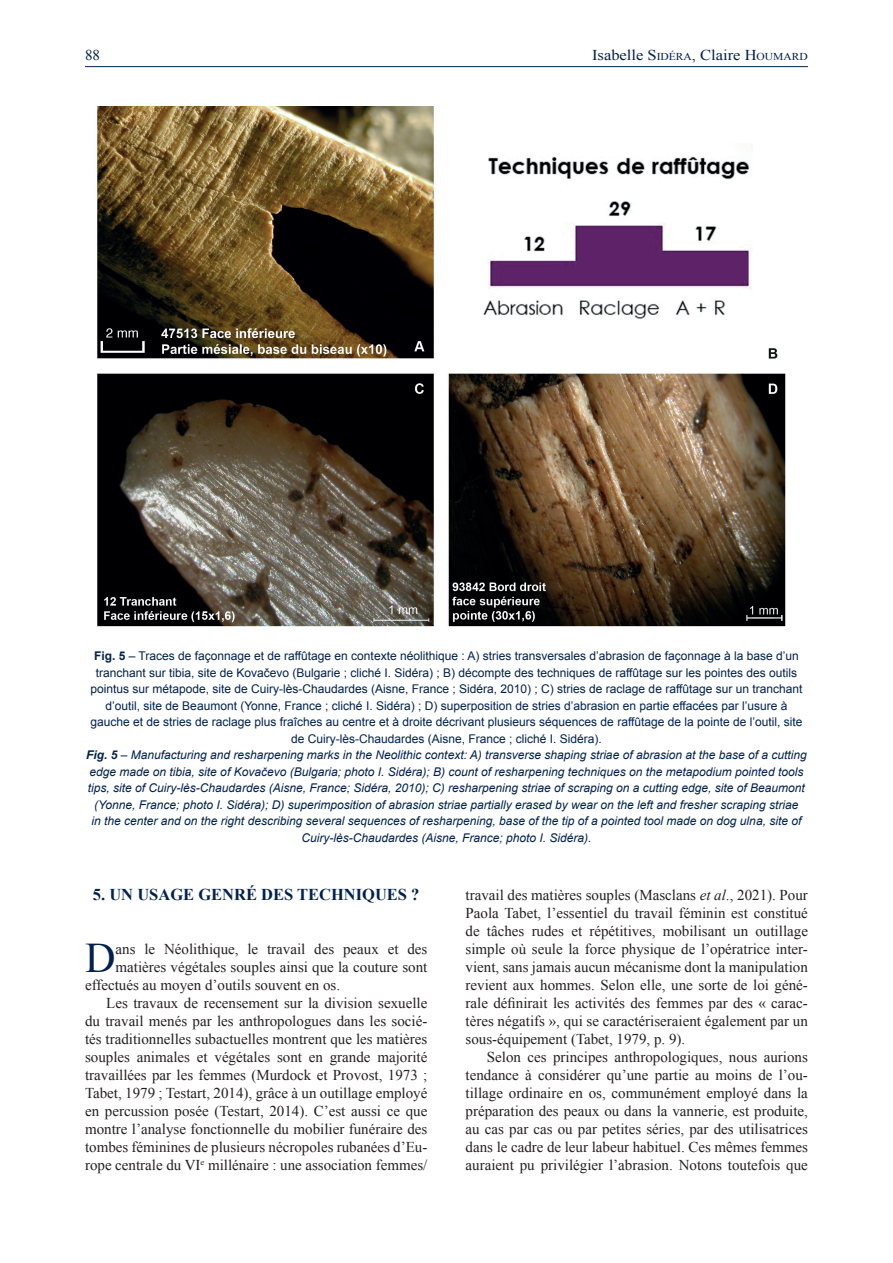
<style>
.page{position:relative;width:893px;height:1263px;background:#fff}
.page>*{position:absolute;margin:0;border:0;box-sizing:border-box;transform-origin:0 0}
.t1{font:42.15px "Times New Roman";color:#00214f}
.t2{font:700 16.5px "Times New Roman";color:#00214f}
.t3{font:15px/18px "Times New Roman";color:#231f20;text-align:justify}
.t4{font:15px "Times New Roman";color:#00214f;scale:1.1 1}
.t5{font:15px "Times New Roman";color:#00214f}
.t6{font:italic 12px/16.5px "Arial";color:#00214f;text-align:center}
.s1{font-style:inherit}
.s2{font-size:10.5px}
.s3{font-weight:700;font-style:normal}
.s4{font-style:normal}
.s5{font-weight:700}
.s6{font-style:italic}
</style>
<div class="page">
<hr style="left:85px;top:66px;width:723px;height:1px;background:#00214f">
<img style="left:97px;top:106px;width:689px;height:520px">
<p class="t5" style="left:85px;top:45px;width:16px">88</p>
<p class="t4" style="left:592px;top:45px;width:198px">Isabelle <span class="s1">S</span><span class="s2">IDÉRA</span>, Claire <span class="s1">H</span><span class="s2">OUMARD</span></p>
<p class="t6" style="left:86px;top:648px;width:722px"><span class="s3">Fig. 5</span> <span class="s4">– Traces de façonnage et de raffûtage en contexte néolithique : A) stries transversales d’abrasion de façonnage à la base d’un tranchant sur tibia, site de Kovačevo (Bulgarie ; cliché I. Sidéra) ; B) décompte des techniques de raffûtage sur les pointes des outils pointus sur métapode, site de Cuiry-lès-Chaudardes (Aisne, France ; Sidéra, 2010) ; C) stries de raclage de raffûtage sur un tranchant d’outil, site de Beaumont (Yonne, France ; cliché I. Sidéra) ; D) superposition de stries d’abrasion en partie effacées par l’usure à gauche et de stries de raclage plus fraîches au centre et à droite décrivant plusieurs séquences de raffûtage de la pointe de l’outil, site de Cuiry-lès-Chaudardes (Aisne, France ; cliché I. Sidéra).<br></span><span class="s5">Fig. 5</span> – Manufacturing and resharpening marks in the Neolithic context: A) transverse shaping striae of abrasion at the base of a cutting edge made on tibia, site of Kovačevo (Bulgaria; photo I. Sidéra); B) count of resharpening techniques on the metapodium pointed tools tips, site of Cuiry-lès-Chaudardes (Aisne, France; Sidéra, 2010); C) resharpening striae of scraping on a cutting edge, site of Beaumont (Yonne, France; photo I. Sidéra); D) superimposition of abrasion striae partially erased by wear on the left and fresher scraping striae<br>in the center and on the right describing several sequences of resharpening, base of the tip of a pointed tool made on dog ulna, site of Cuiry-lès-Chaudardes (Aisne, France; photo I. Sidéra).</p>
<p class="t2" style="left:93px;top:883px;width:328px">5. UN USAGE GENRÉ DES TECHNIQUES ?</p>
<h1 class="t1" style="left:85px;top:930px;width:32px">D</h1>
<p class="t3" style="left:116px;top:940px;width:313px">ans le Néolithique, le travail des peaux et des</p>
<p class="t3" style="left:116px;top:958px;width:313px">matières végétales souples ainsi que la couture sont</p>
<p class="t3" style="left:85px;top:976px;width:257px">effectués au moyen d’outils souvent en os.</p>
<p class="t3" style="left:106px;top:994px;width:323px">Les travaux de recensement sur la division sexuelle</p>
<p class="t3" style="left:85px;top:1012px;width:344px">du travail menés par les anthropologues dans les socié-</p>
<p class="t3" style="left:85px;top:1030px;width:344px">tés traditionnelles subactuelles montrent que les matières</p>
<p class="t3" style="left:85px;top:1048px;width:344px">souples animales et végétales sont en grande majorité</p>
<p class="t3" style="left:85px;top:1066px;width:344px">travaillées par les femmes (Murdock et Provost, 1973 ;</p>
<p class="t3" style="left:85px;top:1084px;width:344px">Tabet, 1979 ; Testart, 2014), grâce à un outillage employé</p>
<p class="t3" style="left:85px;top:1102px;width:344px">en percussion posée (Testart, 2014). C’est aussi ce que</p>
<p class="t3" style="left:85px;top:1120px;width:344px">montre l’analyse fonctionnelle du mobilier funéraire des</p>
<p class="t3" style="left:85px;top:1138px;width:344px">tombes féminines de plusieurs nécropoles rubanées d’Eu-</p>
<p class="t3" style="left:85px;top:1156px;width:344px">rope centrale du VI<sup>e</sup> millénaire : une association femmes/</p>
<p class="t3" style="left:466px;top:886px;width:344px">travail des matières souples (Masclans <span class="s6">et al</span>., 2021). Pour Paola Tabet, l’essentiel du travail féminin est constitué de tâches rudes et répétitives, mobilisant un outillage simple où seule la force physique de l’opératrice inter&shy;vient, sans jamais aucun mécanisme dont la manipulation revient aux hommes. Selon elle, une sorte de loi géné&shy;rale définirait les activités des femmes par des « carac&shy;tères négatifs », qui se caractériseraient également par un sous-équipement (Tabet, 1979, p. 9).</p>
<p class="t3" style="left:466px;top:1048px;width:344px;text-indent:21px">Selon ces principes anthropologiques, nous aurions tendance à considérer qu’une partie au moins de l’ou&shy;tillage ordinaire en os, communément employé dans la préparation des peaux ou dans la vannerie, est produite, au cas par cas ou par petites séries, par des utilisatrices dans le cadre de leur labeur habituel. Ces mêmes femmes auraient pu privilégier l’abrasion. Notons toutefois que</p>
</div>
